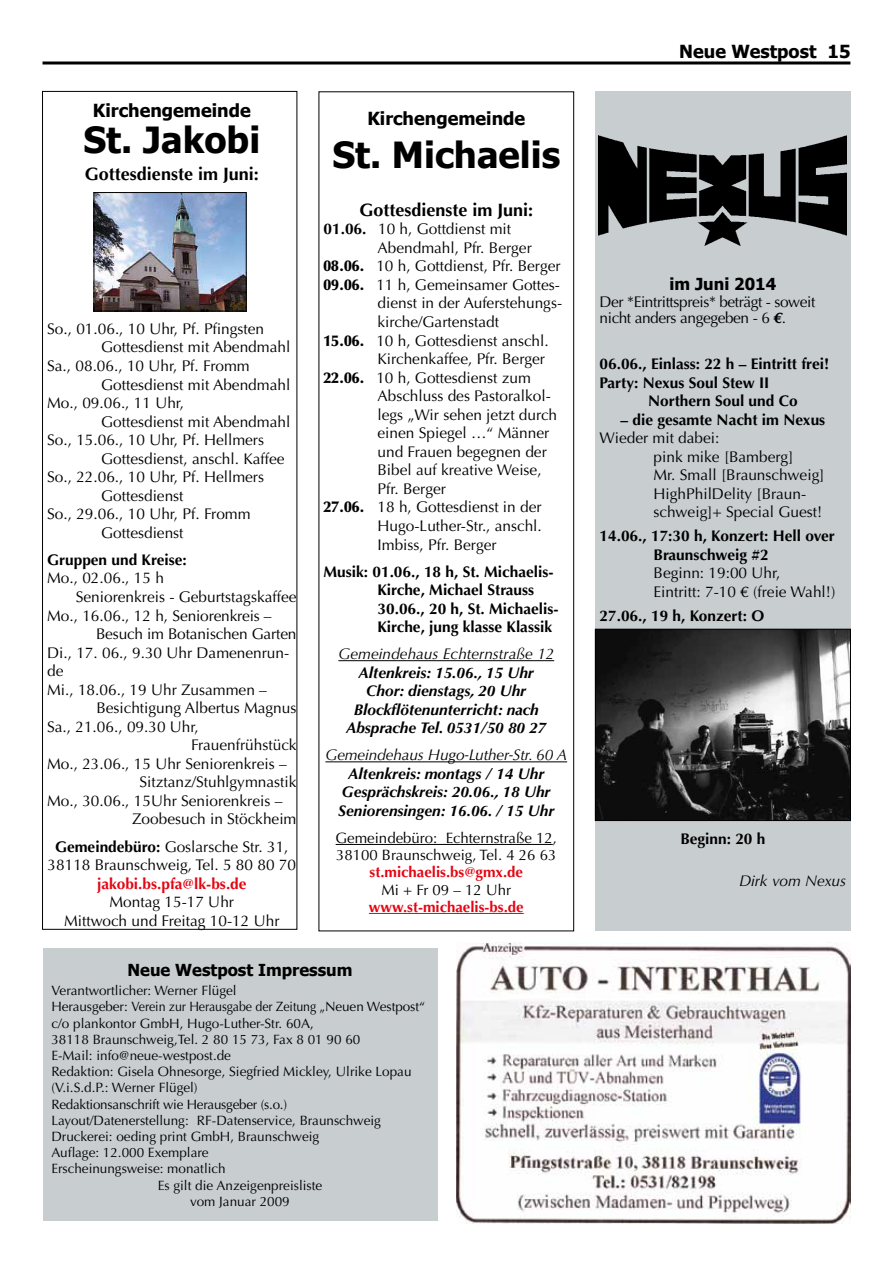
<style>
.page{position:relative;width:893px;height:1263px;background:#fff}
.page>*{position:absolute;margin:0;border:0;box-sizing:border-box;transform-origin:0 0}
.t1{font:700 36px "Tahoma";color:#000}
.t2{font:700 18px "Tahoma";color:#000}
.t3{font:700 18px "Optima LT Std";color:#000}
.t4{font:700 16.5px "Tahoma";color:#000}
.t5{font:15.45px/18.6px "Optima LT Std";color:#000;text-align:center}
.t6{font:700 15.45px/18.6px "Optima LT Std";color:#000}
.t7{font:italic 700 15.45px/18.6px "Optima LT Std";color:#000;text-align:center}
.t8{font:italic 15.45px "Optima LT Std";color:#000}
.t9{font:15.45px/16.5px "Optima LT Std";letter-spacing:-.025em;color:#000}
.t10{font:700 15.45px "Optima LT Std";color:#e30613}
.t11{font:15px/17.2px "Optima LT Std";color:#000}
.t12{font:700 15px "Optima LT Std";color:#e30613}
.t13{font:13.5px "Optima LT Std";color:#000}
.s1{font-weight:700}
.s2{font-weight:900}
.s3{font-weight:700;font-style:italic}
</style>
<div class="page">
<hr style="left:43px;top:61px;width:807px;height:3px;background:#000">
<hr style="left:338px;top:660px;width:216px;height:1px;background:#000">
<hr style="left:325px;top:761px;width:242px;height:1px;background:#000">
<hr style="left:336px;top:844px;width:217px;height:1px;background:#000">
<hr style="left:369px;top:913px;width:155px;height:1px;background:#e30613">
<div style="left:319px;top:91px;width:255px;height:840px;border:1px solid #000"></div>
<img style="left:457px;top:942px;width:394px;height:281px">
<div style="left:42px;top:91px;width:255px;height:839px;border:1px solid #000"></div>
<img style="left:96px;top:194px;width:149px;height:115px">
<div style="left:94px;top:192px;width:153px;height:119px;border:1px solid #000"></div>
<div style="left:43px;top:948px;width:394px;height:272px;background:#c8cdd0"></div>
<div style="left:595px;top:92px;width:255px;height:839px;background:#c8cdd0"></div>
<img style="left:599px;top:135px;width:248px;height:110px">
<img style="left:597px;top:631px;width:252px;height:188px">
<div style="left:595px;top:629px;width:256px;height:192px;border:1px solid #000"></div>
<p class="t2" style="left:93px;top:98px;width:159px">Kirchengemeinde</p>
<h1 class="t1" style="left:84px;top:115px;width:178px">St. Jakobi</h1>
<p class="t3" style="left:85px;top:164px;width:175px">Gottesdienste im Juni:</p>
<p class="t2" style="left:367px;top:105px;width:159px">Kirchengemeinde</p>
<h1 class="t1" style="left:332px;top:129px;width:229px">St. Michaelis</h1>
<p class="t3" style="left:359px;top:199px;width:175px">Gottesdienste im Juni:</p>
<p class="t5" style="left:324px;top:220px;width:189px"><span class="s1">01.06.</span> 10 h, Gottdienst mit</p>
<p class="t5" style="left:378px;top:238px;width:156px">Abendmahl, Pfr. Berger</p>
<p class="t5" style="left:324px;top:257px;width:239px"><span class="s2">08.06.</span> 10 h, Gottdienst, Pfr. Berger</p>
<p class="t5" style="left:324px;top:276px;width:238px"><span class="s2">09.06.</span> 11 h, Gemeinsamer Gottes-</p>
<p class="t5" style="left:378px;top:294px;width:186px">dienst in der Auferstehungs-</p>
<p class="t5" style="left:378px;top:313px;width:123px">kirche/Gartenstadt</p>
<p class="t5" style="left:324px;top:331px;width:227px"><span class="s2">15.06.</span> 10 h, Gottesdienst anschl.</p>
<p class="t5" style="left:378px;top:350px;width:169px">Kirchenkaffee, Pfr. Berger</p>
<p class="t5" style="left:324px;top:368px;width:209px"><span class="s2">22.06.</span> 10 h, Gottesdienst zum</p>
<p class="t5" style="left:378px;top:387px;width:175px">Abschluss des Pastoralkol-</p>
<p class="t5" style="left:378px;top:405px;width:181px">legs „Wir sehen jetzt durch</p>
<p class="t5" style="left:378px;top:424px;width:173px">einen Spiegel …“ Männer</p>
<p class="t5" style="left:378px;top:442px;width:171px">und Frauen begegnen der</p>
<p class="t5" style="left:378px;top:461px;width:166px">Bibel auf kreative Weise,</p>
<p class="t5" style="left:378px;top:480px;width:70px">Pfr. Berger</p>
<p class="t5" style="left:324px;top:498px;width:220px"><span class="s2">27.06.</span> 18 h, Gottesdienst in der</p>
<p class="t5" style="left:378px;top:517px;width:166px">Hugo-Luther-Str., anschl.</p>
<p class="t5" style="left:378px;top:535px;width:121px">Imbiss, Pfr. Berger</p>
<p class="t6" style="left:378px;top:562px;width:183px;text-indent:-54px">Musik: 01.06., 18 h, St. Michaelis-<br>Kirche, Michael Strauss<br>30.06., 20 h, St. Michaelis-<br>Kirche, jung klasse Klassik</p>
<p class="t8" style="left:338px;top:645px;width:217px">Gemeindehaus Echternstraße 12</p>
<p class="t7" style="left:346px;top:663px;width:202px">Altenkreis: 15.06., 15 Uhr<br>Chor: dienstags, 20 Uhr<br>Blockflötenunterricht: nach<br>Absprache Tel. 0531/50 80 27</p>
<p class="t8" style="left:325px;top:746px;width:243px">Gemeindehaus Hugo-Luther-Str. 60 A</p>
<p class="t7" style="left:338px;top:764px;width:218px">Altenkreis: montags / 14 Uhr<br>Gesprächskreis: 20.06., 18 Uhr<br>Seniorensingen: 16.06. / 15 Uhr</p>
<p class="t11" style="left:336px;top:829px;width:223px">Gemeindebüro: Echternstraße 12,<br>38100 Braunschweig, Tel. 4 26 63</p>
<p class="t12" style="left:369px;top:864px;width:155px">st.michaelis.bs@gmx.de</p>
<p class="t11" style="left:382px;top:881px;width:131px">Mi + Fr 09 – 12 Uhr</p>
<p class="t12" style="left:369px;top:898px;width:156px">www.st-michaelis-bs.de</p>
<p class="t5" style="left:47px;top:320px;width:219px">So., 01.06., 10 Uhr, Pf. Pfingsten</p>
<p class="t5" style="left:101px;top:338px;width:191px">Gottesdienst mit Abendmahl</p>
<p class="t5" style="left:47px;top:357px;width:204px">Sa., 08.06., 10 Uhr, Pf. Fromm</p>
<p class="t5" style="left:101px;top:375px;width:191px">Gottesdienst mit Abendmahl</p>
<p class="t5" style="left:47px;top:394px;width:139px">Mo., 09.06., 11 Uhr,</p>
<p class="t5" style="left:101px;top:412px;width:191px">Gottesdienst mit Abendmahl</p>
<p class="t5" style="left:47px;top:431px;width:218px">So., 15.06., 10 Uhr, Pf. Hellmers</p>
<p class="t5" style="left:101px;top:449px;width:185px">Gottesdienst, anschl. Kaffee</p>
<p class="t5" style="left:47px;top:468px;width:218px">So., 22.06., 10 Uhr, Pf. Hellmers</p>
<p class="t5" style="left:101px;top:486px;width:84px">Gottesdienst</p>
<p class="t5" style="left:47px;top:505px;width:205px">So., 29.06., 10 Uhr, Pf. Fromm</p>
<p class="t5" style="left:101px;top:524px;width:84px">Gottesdienst</p>
<p class="t6" style="left:47px;top:551px;width:141px">Gruppen und Kreise:</p>
<p class="t5" style="left:47px;top:569px;width:118px">Mo., 02.06., 15 h</p>
<p class="t5" style="left:76px;top:588px;width:222px">Seniorenkreis - Geburtstagskaffee</p>
<p class="t5" style="left:47px;top:606px;width:226px">Mo., 16.06., 12 h, Seniorenkreis –</p>
<p class="t5" style="left:96px;top:625px;width:202px">Besuch im Botanischen Garten</p>
<p class="t5" style="left:47px;top:643px;width:244px">Di., 17. 06., 9.30 Uhr Damenenrun-</p>
<p class="t5" style="left:47px;top:662px;width:18px">de</p>
<p class="t5" style="left:47px;top:680px;width:221px">Mi., 18.06., 19 Uhr Zusammen –</p>
<p class="t5" style="left:96px;top:699px;width:202px">Besichtigung Albertus Magnus</p>
<p class="t5" style="left:47px;top:717px;width:153px">Sa., 21.06., 09.30 Uhr,</p>
<p class="t5" style="left:191px;top:736px;width:107px">Frauenfrühstück</p>
<p class="t5" style="left:47px;top:754px;width:241px">Mo., 23.06., 15 Uhr Seniorenkreis –</p>
<p class="t5" style="left:139px;top:773px;width:159px">Sitztanz/Stuhlgymnastik</p>
<p class="t5" style="left:47px;top:792px;width:237px">Mo., 30.06., 15Uhr Seniorenkreis –</p>
<p class="t5" style="left:132px;top:810px;width:166px">Zoobesuch in Stöckheim</p>
<p class="t5" style="left:48px;top:837px;width:250px"><span class="s1">Gemeindebüro:</span> Goslarsche Str. 31,<br>38118 Braunschweig, Tel. 5 80 80 70</p>
<p class="t10" style="left:97px;top:874px;width:151px">jakobi.bs.pfa@lk-bs.de</p>
<p class="t5" style="left:64px;top:893px;width:217px">Montag 15-17 Uhr<br>Mittwoch und Freitag 10-12 Uhr</p>
<p class="t4" style="left:128px;top:958px;width:226px">Neue Westpost Impressum</p>
<p class="t13" style="left:51px;top:983px;width:187px">Verantwortlicher: Werner Flügel</p>
<p class="t13" style="left:51px;top:999px;width:375px">Herausgeber: Verein zur Herausgabe der Zeitung „Neuen Westpost“</p>
<p class="t13" style="left:51px;top:1015px;width:264px">c/o plankontor GmbH, Hugo-Luther-Str. 60A,</p>
<p class="t13" style="left:51px;top:1031px;width:310px">38118 Braunschweig,Tel. 2 80 15 73, Fax 8 01 90 60</p>
<p class="t13" style="left:51px;top:1047px;width:181px">E-Mail: info@neue-westpost.de</p>
<p class="t13" style="left:51px;top:1064px;width:362px">Redaktion: Gisela Ohnesorge, Siegfried Mickley, Ulrike Lopau</p>
<p class="t13" style="left:51px;top:1080px;width:148px">(V.i.S.d.P.: Werner Flügel)</p>
<p class="t13" style="left:51px;top:1096px;width:237px">Redaktionsanschrift wie Herausgeber (s.o.)</p>
<p class="t13" style="left:51px;top:1112px;width:331px">Layout/Datenerstellung: RF-Datenservice, Braunschweig</p>
<p class="t13" style="left:51px;top:1128px;width:269px">Druckerei: oeding print GmbH, Braunschweig</p>
<p class="t13" style="left:51px;top:1145px;width:159px">Auflage: 12.000 Exemplare</p>
<p class="t13" style="left:51px;top:1161px;width:176px">Erscheinungsweise: monatlich</p>
<p class="t13" style="left:158px;top:1177px;width:166px">Es gilt die Anzeigenpreisliste</p>
<p class="t13" style="left:190px;top:1193px;width:101px">vom Januar 2009</p>
<p class="t2" style="left:679px;top:39px;width:173px">Neue Westpost 15</p>
<p class="t4" style="left:669px;top:273px;width:108px">im Juni 2014</p>
<p class="t9" style="left:600px;top:293px;width:217px">Der *Eintrittspreis* beträgt - soweit nicht anders angegeben - 6 <span class="s3">€</span>.</p>
<p class="t6" style="left:600px;top:355px;width:231px">06.06., Einlass: 22 h – Eintritt frei!</p>
<p class="t6" style="left:600px;top:373px;width:171px">Party: Nexus Soul Stew II</p>
<p class="t6" style="left:648px;top:392px;width:151px">Northern Soul und Co</p>
<p class="t6" style="left:620px;top:410px;width:206px">– die gesamte Nacht im Nexus</p>
<p class="t5" style="left:654px;top:429px;width:172px;text-align:left;text-indent:-54px">Wieder mit dabei:<br>pink mike [Bamberg]<br>Mr. Small [Braunschweig]<br>HighPhilDelity [Braun&shy;schweig]+ Special Guest!</p>
<p class="t6" style="left:654px;top:527px;width:183px;text-indent:-54px">14.06., 17:30 h, Konzert: Hell over<br>Braunschweig #2</p>
<p class="t5" style="left:654px;top:564px;width:183px;text-align:left">Beginn: 19:00 Uhr,<br>Eintritt: 7-10 € (freie Wahl!)</p>
<p class="t6" style="left:600px;top:607px;width:166px">27.06., 19 h, Konzert: O</p>
<p class="t6" style="left:680px;top:829px;width:87px">Beginn: 20 h</p>
<p class="t8" style="left:739px;top:872px;width:109px">Dirk vom Nexus</p>
</div>
